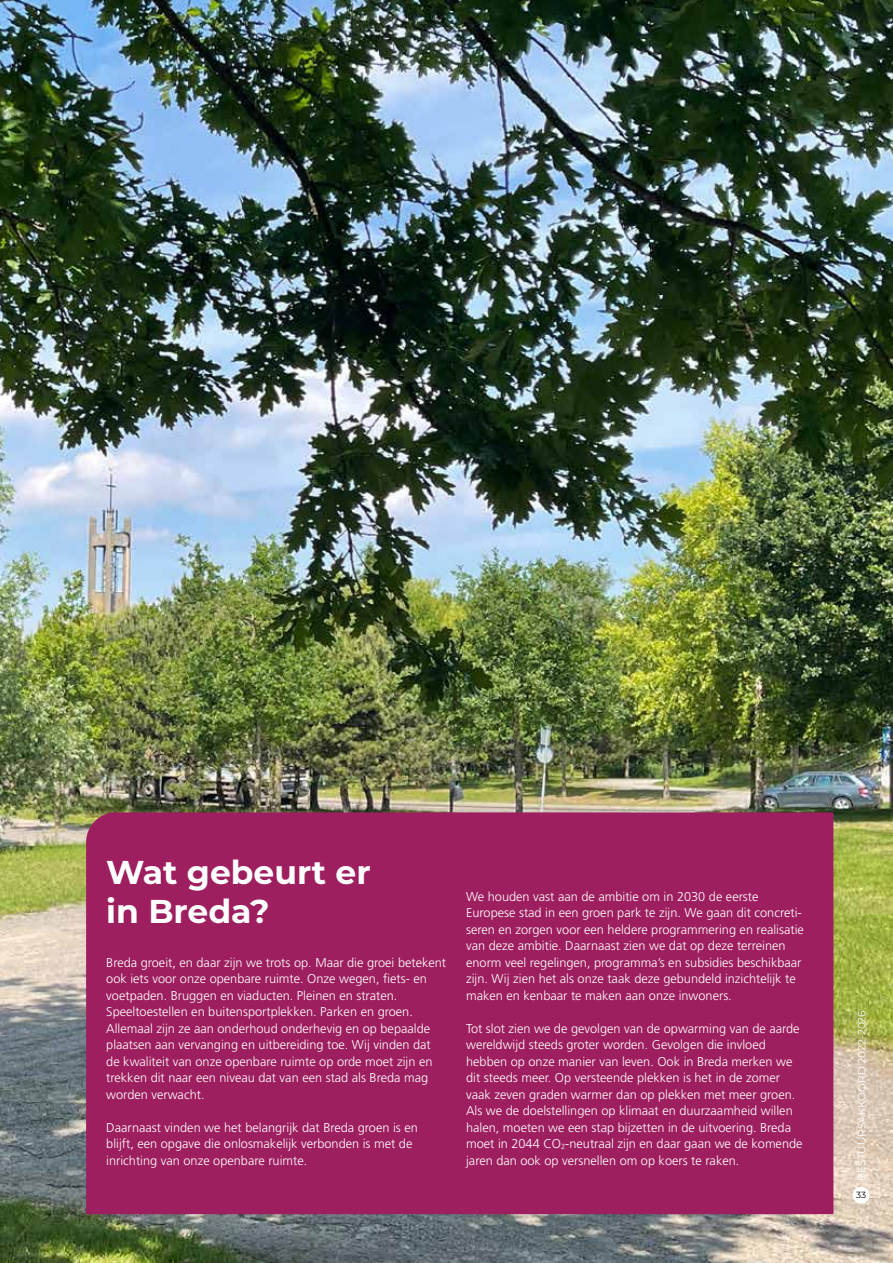
<style>
.page{position:relative;width:893px;height:1263px;background:#fff}
.page>*{position:absolute;margin:0;border:0;box-sizing:border-box;transform-origin:0 0}
.t1{font:700 33px/39px "Montserrat";color:#fff}
.t2{font:300 12.75px/16.5px "Frutiger LT Std";color:#fff}
.t3{font:10.5px "Montserrat";color:#fff}
.t4{font:8.85px "Montserrat";color:#000}
</style>
<div class="page">
<img style="left:0;top:0;width:893px;height:1263px">
<div style="left:86px;top:812px;width:747px;height:402px;background:#9e1f60"></div>
<div style="left:853px;top:1187px;width:16px;height:17px;background:#fff;border-radius:50%"></div>
<h1 class="t1" style="left:106px;top:851px;width:266px">Wat gebeurt er in Breda?</h1>
<p class="t2" style="left:106px;top:954px;width:341px">Breda groeit, en daar zijn we trots op. Maar die groei betekent ook iets voor onze openbare ruimte. Onze wegen, fiets- en voetpaden. Bruggen en viaducten. Pleinen en straten.<br>Speeltoestellen en buitensportplekken. Parken en groen.<br>Allemaal zijn ze aan onderhoud onderhevig en op bepaalde plaatsen aan vervanging en uitbereiding toe. Wij vinden dat de kwaliteit van onze openbare ruimte op orde moet zijn en trekken dit naar een niveau dat van een stad als Breda mag worden verwacht.</p>
<p class="t2" style="left:106px;top:1119px;width:313px">Daarnaast vinden we het belangrijk dat Breda groen is en blijft, een opgave die onlosmakelijk verbonden is met de inrichting van onze openbare ruimte.</p>
<p class="t2" style="left:466px;top:888px;width:339px">We houden vast aan de ambitie om in 2030 de eerste Europese stad in een groen park te zijn. We gaan dit concreti&shy;seren en zorgen voor een heldere programmering en realisatie van deze ambitie. Daarnaast zien we dat op deze terreinen enorm veel regelingen, programma’s en subsidies beschikbaar zijn. Wij zien het als onze taak deze gebundeld inzichtelijk te maken en kenbaar te maken aan onze inwoners.</p>
<p class="t2" style="left:466px;top:1020px;width:338px">Tot slot zien we de gevolgen van de opwarming van de aarde wereldwijd steeds groter worden. Gevolgen die invloed hebben op onze manier van leven. Ook in Breda merken we dit steeds meer. Op versteende plekken is het in de zomer vaak zeven graden warmer dan op plekken met meer groen.<br>Als we de doelstellingen op klimaat en duurzaamheid willen halen, moeten we een stap bijzetten in de uitvoering. Breda moet in 2044 CO<sub>2</sub>-neutraal zijn en daar gaan we de komende jaren dan ook op versnellen om op koers te raken.</p>
<p class="t3" style="left:854px;top:1181px;width:172px;rotate:-90deg">BESTUURSAKKOORD 2022-2026</p>
<p class="t4" style="left:856px;top:1189px;width:12px">33</p>
</div>
